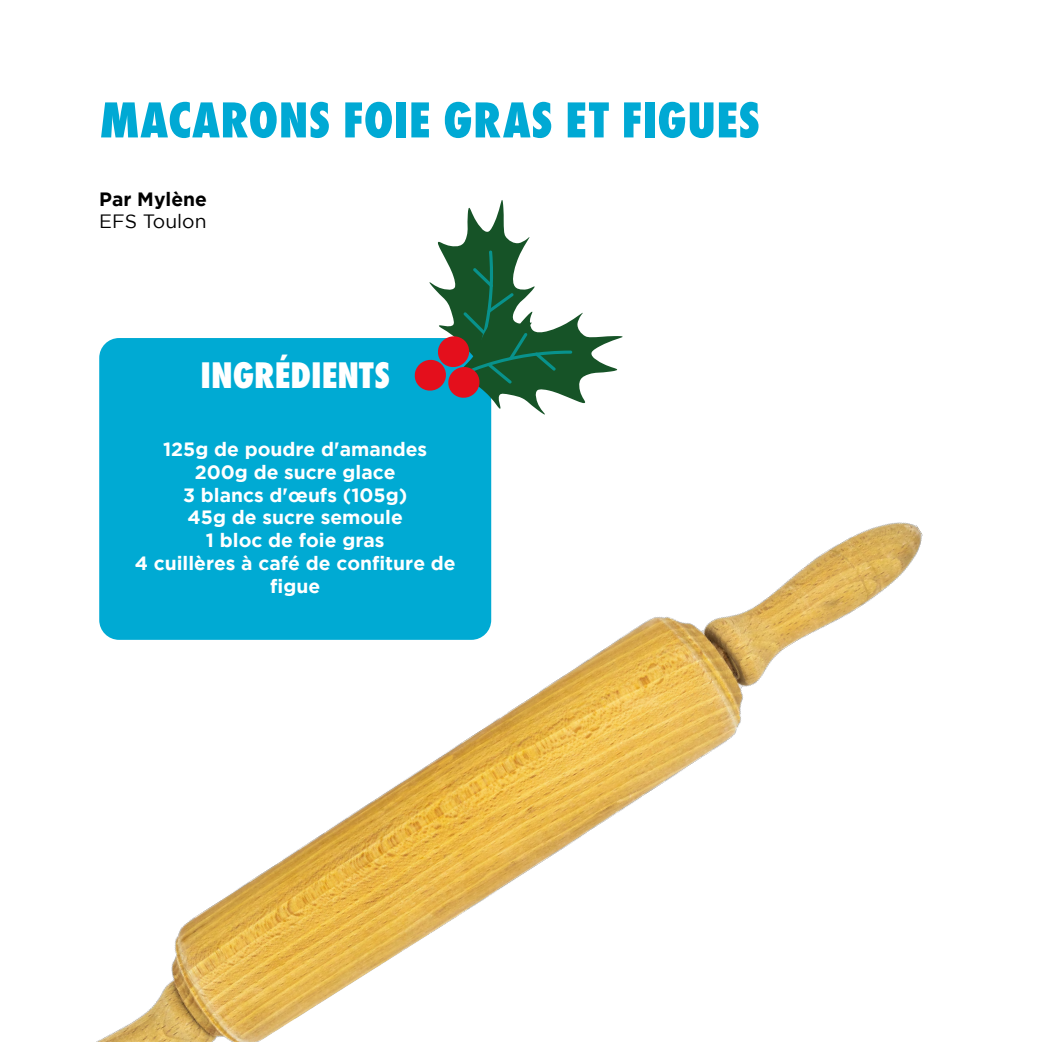
<style>
.page{position:relative;width:1042px;height:1042px;background:#fff}
.page>*{position:absolute;margin:0;border:0;box-sizing:border-box;transform-origin:0 0}
.t1{font:800 52.5px "Futura PT Cond";letter-spacing:.01em;color:#00a9d4}
.t2{font:800 38.5px "Futura PT Cond";color:#fff}
.t3{font:700 19.25px/22.8px "Gotham";color:#fff;text-align:center}
.t4{font:700 19.25px "Gotham";color:#000}
.t5{font:19.25px "Gotham";color:#000}
</style>
<div class="page">
<div style="left:99px;top:338px;width:392px;height:302px;background:#00aad3;border-radius:20px"></div>
<img style="left:96px;top:456px;width:827px;height:586px">
<svg style="left:414px;top:200px;width:209px;height:215px"></svg>
<h1 class="t1" style="left:99px;top:89px;width:662px">MACARONS FOIE GRAS ET FIGUES</h1>
<p class="t4" style="left:99px;top:188px;width:109px">Par Mylène</p>
<p class="t5" style="left:99px;top:211px;width:109px">EFS Toulon</p>
<h2 class="t2" style="left:200px;top:352px;width:191px">INGRÉDIENTS</h2>
<p class="t3" style="left:135px;top:437px;width:322px">125g de poudre d'amandes<br>200g de sucre glace<br>3 blancs d'œufs (105g)<br>45g de sucre semoule<br>1 bloc de foie gras<br>4 cuillères à café de confiture de figue</p>
</div>
